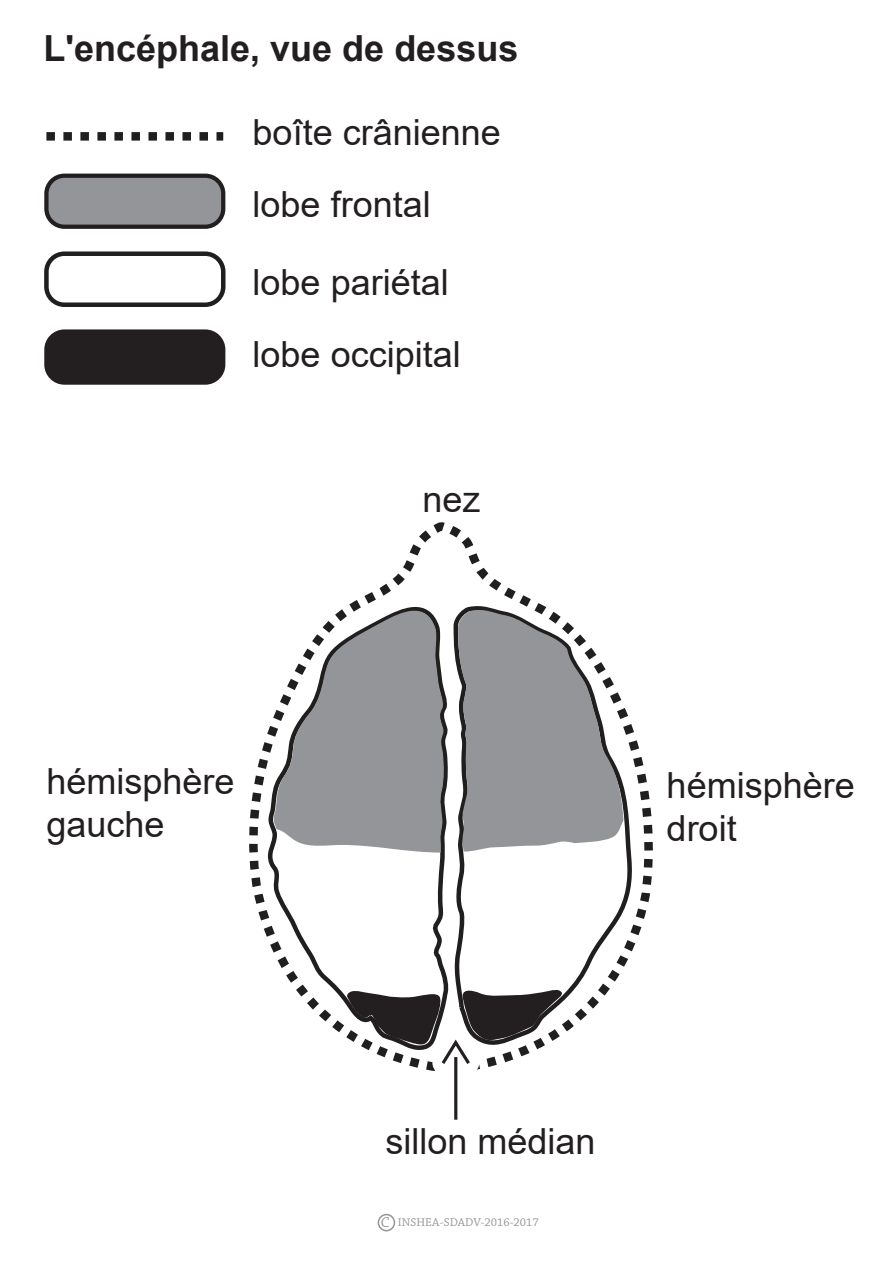
<style>
.page{position:relative;width:893px;height:1263px;background:#fff}
.page>*{position:absolute;margin:0;border:0;box-sizing:border-box;transform-origin:0 0}
.t1{font:36px/43.2px "Arial";color:#231f20}
.t2{font:700 36px "Arial";color:#231f20}
.t3{font:12px "Chaparral Pro";color:#939598}
.s1{font-size:15px}
</style>
<div class="page">
<div style="left:378px;top:1214px;width:17px;height:17px;border:2px solid #939598;border-radius:50%"></div>
<svg style="left:249px;top:522px;width:404px;height:424px"></svg>
<svg style="left:266px;top:599px;width:183px;height:439px"></svg>
<svg style="left:449px;top:522px;width:185px;height:510px"></svg>
<svg style="left:46px;top:132px;width:177px;height:9px"></svg>
<div style="left:46px;top:176px;width:177px;height:51px;background:#939598;border-radius:18px"></div>
<div style="left:44px;top:174px;width:181px;height:55px;border:4px solid #231f20;border-radius:18px"></div>
<div style="left:44px;top:251px;width:181px;height:56px;border:4px solid #211e1e;border-radius:18px"></div>
<div style="left:46px;top:332px;width:177px;height:51px;background:#231f20;border-radius:18px"></div>
<div style="left:44px;top:329px;width:181px;height:56px;border:4px solid #231f20;border-radius:18px"></div>
<hr style="left:454px;top:1057px;width:3px;height:63px;background:#231f20">
<svg style="left:273px;top:601px;width:172px;height:251px"></svg>
<svg style="left:458px;top:608px;width:165px;height:244px"></svg>
<svg style="left:347px;top:987px;width:217px;height:105px"></svg>
<p class="t2" style="left:44px;top:23px;width:476px">L'encéphale, vue de dessus</p>
<p class="t1" style="left:253px;top:96px;width:250px;line-height:72.6px">boîte crânienne lobe frontal</p>
<p class="t1" style="left:253px;top:246px;width:210px;line-height:72px">lobe pariétal lobe occipital</p>
<p class="t1" style="left:46px;top:760px;width:190px">hémisphère gauche</p>
<p class="t1" style="left:422px;top:477px;width:60px">nez</p>
<p class="t1" style="left:667px;top:763px;width:190px">hémisphère droit</p>
<p class="t1" style="left:385px;top:1120px;width:212px">sillon médian</p>
<p class="t3" style="left:381px;top:1216px;width:159px"><span class="s1">C</span> INSHEA-SDADV-2016-2017</p>
</div>
